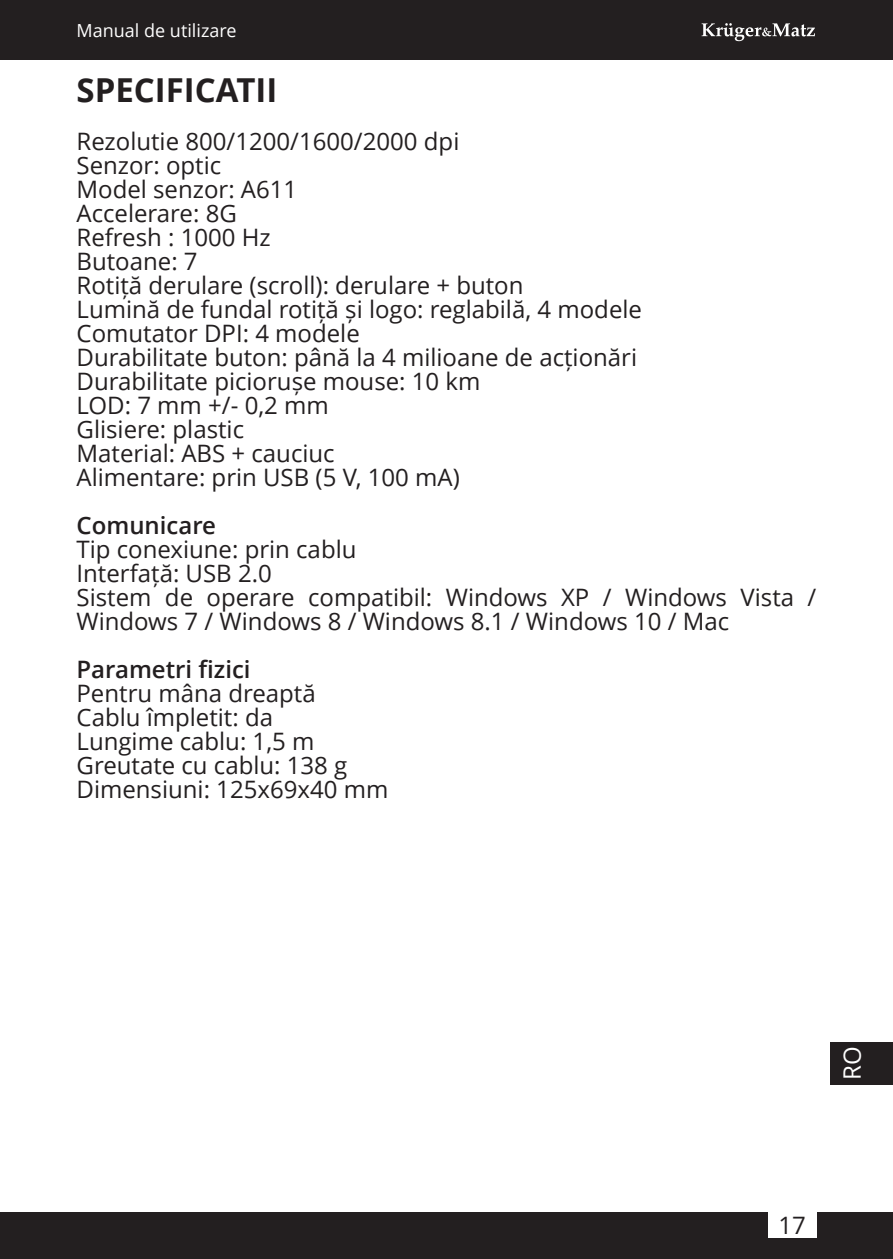
<style>
.page{position:relative;width:893px;height:1259px;background:#fff}
.page>*{position:absolute;margin:0;border:0;box-sizing:border-box;transform-origin:0 0}
.t1{font:700 33px "Open Sans";color:#231f20}
.t2{font:24px/24px "Open Sans";color:#231f20}
.t3{font:600 24px "Open Sans";color:#231f20}
.t4{font:24px "Open Sans";color:#fff}
.t5{font:18px "Open Sans";color:#fff}
</style>
<div class="page">
<div style="left:0;top:0;width:893px;height:60px;background:#231f20"></div>
<div style="left:0;top:1212px;width:893px;height:47px;background:#231f20"></div>
<svg style="left:702px;top:23px;width:113px;height:18px"></svg>
<div style="left:768px;top:1212px;width:48px;height:25px;background:#fff"></div>
<div style="left:830px;top:1042px;width:63px;height:42px;background:#231f20"></div>
<p class="t5" style="left:77px;top:23px;width:161px">Manual de utilizare</p>
<h1 class="t1" style="left:77px;top:76px;width:202px">SPECIFICATII</h1>
<p class="t2" style="left:77px;top:131px;width:567px">Rezolutie 800/1200/1600/2000 dpi<br>Senzor: optic<br>Model senzor: A611<br>Accelerare: 8G<br>Refresh : 1000 Hz<br>Butoane: 7<br>Rotiță derulare (scroll): derulare + buton<br>Lumină de fundal rotiță și logo: reglabilă, 4 modele<br>Comutator DPI: 4 modele<br>Durabilitate buton: până la 4 milioane de acționări<br>Durabilitate piciorușe mouse: 10 km<br>LOD: 7 mm +/- 0,2 mm<br>Glisiere: plastic<br>Material: ABS + cauciuc<br>Alimentare: prin USB (5 V, 100 mA)</p>
<p class="t3" style="left:77px;top:515px;width:141px">Comunicare</p>
<p class="t2" style="left:77px;top:539px;width:741px">Tip conexiune: prin cablu<br>Interfață: USB 2.0<br>Sistem de operare compatibil: Windows XP / Windows Vista / Windows 7 / Windows 8 / Windows 8.1 / Windows 10 / Mac</p>
<p class="t3" style="left:77px;top:659px;width:176px">Parametri fizici</p>
<p class="t2" style="left:77px;top:683px;width:313px">Pentru mâna dreaptă<br>Cablu împletit: da<br>Lungime cablu: 1,5 m<br>Greutate cu cablu: 138 g<br>Dimensiuni: 125x69x40 mm</p>
<p class="t4" style="left:843px;top:1080px;width:35px;rotate:-90deg">RO</p>
<p class="t2" style="left:778px;top:1215px;width:29px">17</p>
</div>
